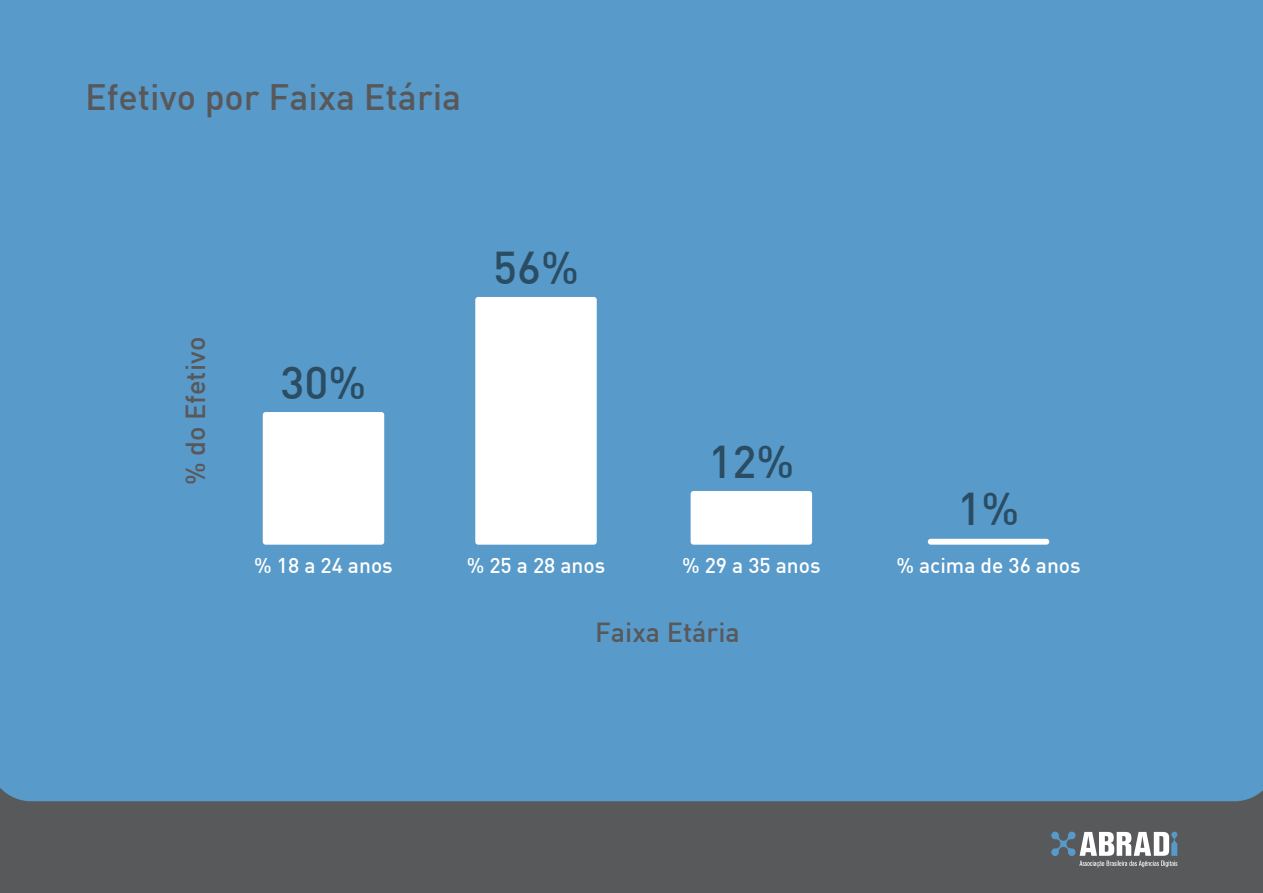
<style>
.page{position:relative;width:1263px;height:893px;background:#589ac9}
.page>*{position:absolute;margin:0;border:0;box-sizing:border-box;transform-origin:0 0}
.t1{font:500 45px "DIN";color:#2b4d63}
.t2{font:500 36px "DIN";color:#58585a}
.t3{font:500 27px "DIN";color:#58585a}
.t4{font:500 21px "DIN";color:#fff}
</style>
<div class="page">
<svg style="left:0;top:788px;width:1263px;height:105px;background:#586169"></svg>
<svg style="left:1051px;top:832px;width:126px;height:35px;background:#93999e"></svg>
<div style="left:263px;top:412px;width:121px;height:133px;background:#fff;border-radius:3px"></div>
<div style="left:475px;top:297px;width:122px;height:248px;background:#fff;border-radius:3px"></div>
<div style="left:691px;top:491px;width:121px;height:54px;background:#fff;border-radius:3px"></div>
<div style="left:928px;top:539px;width:121px;height:6px;background:#fff;border-radius:3px"></div>
<h2 class="t2" style="left:85px;top:74px;width:378px">Efetivo por Faixa Etária</h2>
<p class="t3" style="left:178px;top:485px;width:150px;rotate:-90deg">% do Efetivo</p>
<h1 class="t1" style="left:281px;top:354px;width:87px">30%</h1>
<p class="t4" style="left:254px;top:552px;width:140px">% 18 a 24 anos</p>
<h1 class="t1" style="left:493px;top:239px;width:87px">56%</h1>
<p class="t4" style="left:467px;top:552px;width:140px">% 25 a 28 anos</p>
<h1 class="t1" style="left:708px;top:433px;width:87px">12%</h1>
<p class="t4" style="left:682px;top:552px;width:140px">% 29 a 35 anos</p>
<p class="t3" style="left:595px;top:615px;width:146px">Faixa Etária</p>
<h1 class="t1" style="left:957px;top:480px;width:63px">1%</h1>
<p class="t4" style="left:896px;top:552px;width:186px">% acima de 36 anos</p>
</div>
